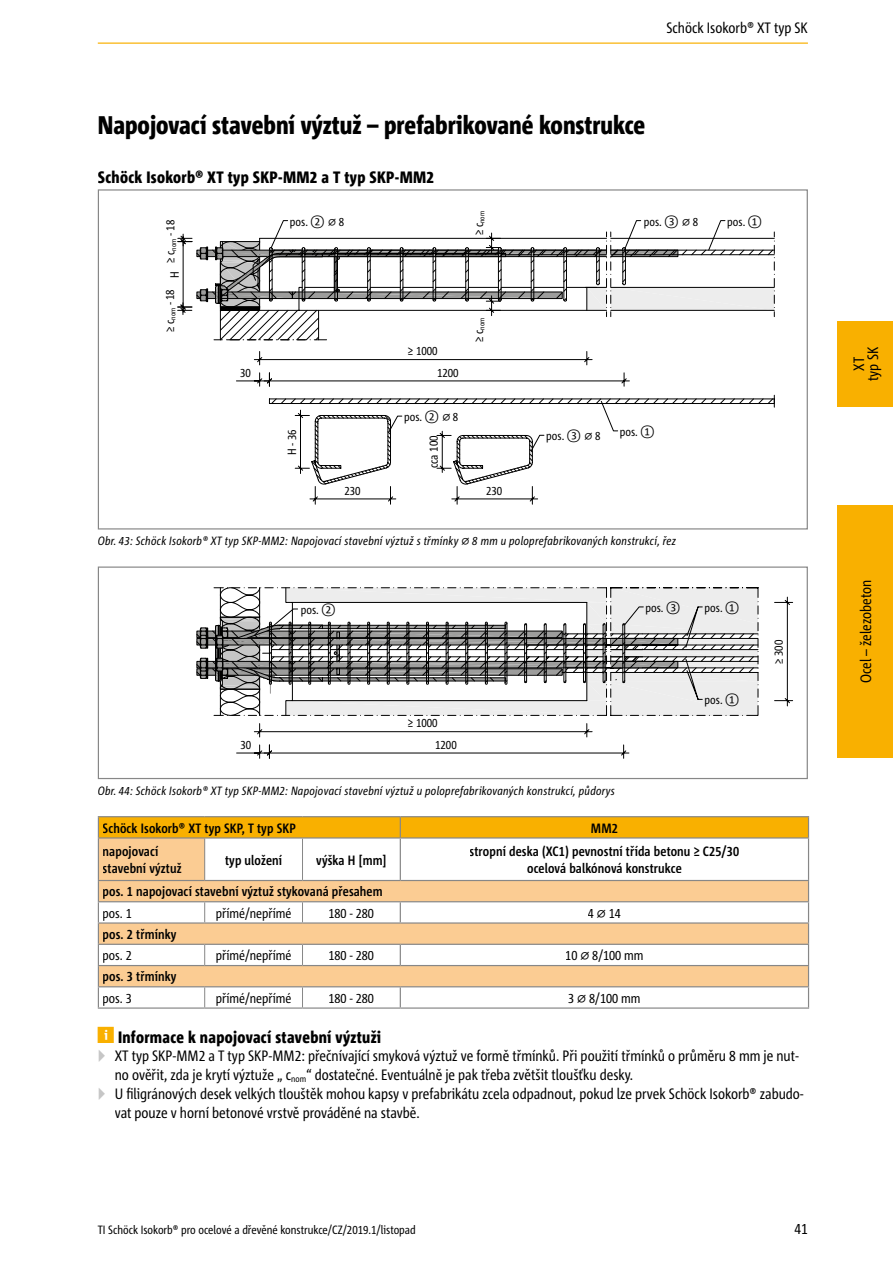
<style>
.page{position:relative;width:893px;height:1263px;background:#fff}
.page>*{position:absolute;margin:0;border:0;box-sizing:border-box;transform-origin:0 0}
.t1{font:800 condensed 25.5px "Corpid Schoeck";color:#000}
.t2{font:800 condensed 16.5px "Corpid Schoeck";letter-spacing:.02em;color:#000}
.t3{font:condensed 15px/19.5px "Corpid Schoeck";color:#000}
.t4{font:700 condensed 13.5px/16.5px "Corpid Schoeck";letter-spacing:.01em;color:#000}
.t5{font:condensed 13.5px "Corpid Schoeck";color:#000}
.t6{font:italic condensed 12px "Corpid Schoeck";letter-spacing:.02em;color:#000}
.t7{font:12px "Corpid Cd Schoeck";color:#000}
.t8{font:condensed 12px "Corpid Schoeck";color:#000}
.t9{font:7.2px "Corpid Cd Schoeck";color:#000}
.s1{color:#c6c6c6}
</style>
<div class="page">
<div style="left:838px;top:505px;width:55px;height:253px;background:#f9b000"></div>
<div style="left:838px;top:321px;width:55px;height:85px;background:#f9b000"></div>
<hr style="left:98px;top:43px;width:710px;height:1px;background:#f9b000">
<svg style="left:177px;top:220px;width:598px;height:285px"></svg>
<hr style="left:318px;top:310px;width:1px;height:30px;background:#000">
<svg style="left:254px;top:723px;width:339px;height:14px"></svg>
<svg style="left:774px;top:597px;width:19px;height:109px"></svg>
<svg style="left:236px;top:744px;width:393px;height:15px"></svg>
<svg style="left:196px;top:587px;width:563px;height:129px"></svg>
<div style="left:98px;top:566px;width:710px;height:213px;border:1px solid #878787"></div>
<div style="left:98px;top:838px;width:107px;height:42px;background:#fbcc93"></div>
<svg style="left:99px;top:881px;width:709px;height:105px;fill:#fbcc93"></svg>
<hr style="left:98px;top:816px;width:107px;height:1px;background:#878787">
<hr style="left:205px;top:816px;width:97px;height:1px;background:#878787">
<hr style="left:302px;top:816px;width:98px;height:1px;background:#878787">
<hr style="left:400px;top:816px;width:409px;height:1px;background:#878787">
<div style="left:98px;top:817px;width:711px;height:20px;background:#f9b000"></div>
<hr style="left:98px;top:837px;width:107px;height:1px;background:#878787">
<hr style="left:98px;top:838px;width:1px;height:42px;background:#878787">
<hr style="left:205px;top:837px;width:97px;height:1px;background:#878787">
<hr style="left:302px;top:837px;width:98px;height:1px;background:#878787">
<hr style="left:400px;top:837px;width:409px;height:1px;background:#878787">
<hr style="left:400px;top:838px;width:1px;height:42px;background:#878787">
<hr style="left:808px;top:838px;width:1px;height:42px;background:#878787">
<hr style="left:98px;top:880px;width:107px;height:1px;background:#878787">
<hr style="left:205px;top:880px;width:97px;height:1px;background:#878787">
<hr style="left:302px;top:880px;width:98px;height:1px;background:#878787">
<hr style="left:400px;top:880px;width:409px;height:1px;background:#878787">
<hr style="left:98px;top:901px;width:107px;height:1px;background:#878787">
<hr style="left:205px;top:901px;width:97px;height:1px;background:#878787">
<hr style="left:302px;top:901px;width:98px;height:1px;background:#878787">
<hr style="left:400px;top:901px;width:409px;height:1px;background:#878787">
<svg style="left:400px;top:902px;width:1px;height:20px"></svg>
<hr style="left:98px;top:922px;width:107px;height:2px;background:#878787">
<hr style="left:205px;top:922px;width:97px;height:2px;background:#878787">
<hr style="left:302px;top:922px;width:98px;height:2px;background:#878787">
<hr style="left:400px;top:922px;width:409px;height:2px;background:#878787">
<hr style="left:98px;top:944px;width:107px;height:1px;background:#878787">
<hr style="left:205px;top:944px;width:97px;height:1px;background:#878787">
<hr style="left:302px;top:944px;width:98px;height:1px;background:#878787">
<hr style="left:400px;top:944px;width:409px;height:1px;background:#878787">
<svg style="left:400px;top:945px;width:1px;height:20px"></svg>
<hr style="left:98px;top:965px;width:107px;height:1px;background:#878787">
<hr style="left:205px;top:965px;width:97px;height:1px;background:#878787">
<hr style="left:302px;top:965px;width:98px;height:1px;background:#878787">
<hr style="left:400px;top:965px;width:409px;height:1px;background:#878787">
<hr style="left:98px;top:986px;width:107px;height:1px;background:#878787">
<svg style="left:98px;top:881px;width:1px;height:126px"></svg>
<hr style="left:205px;top:986px;width:97px;height:1px;background:#878787">
<hr style="left:302px;top:986px;width:98px;height:1px;background:#878787">
<hr style="left:400px;top:986px;width:409px;height:1px;background:#878787">
<svg style="left:400px;top:987px;width:1px;height:20px"></svg>
<svg style="left:808px;top:881px;width:1px;height:126px"></svg>
<hr style="left:204px;top:838px;width:1px;height:42px;background:#878787">
<hr style="left:302px;top:838px;width:1px;height:42px;background:#878787">
<svg style="left:204px;top:902px;width:1px;height:20px"></svg>
<svg style="left:302px;top:902px;width:1px;height:20px"></svg>
<svg style="left:204px;top:945px;width:1px;height:20px"></svg>
<svg style="left:302px;top:945px;width:1px;height:20px"></svg>
<svg style="left:204px;top:987px;width:1px;height:20px"></svg>
<svg style="left:302px;top:987px;width:1px;height:20px"></svg>
<hr style="left:98px;top:1007px;width:107px;height:2px;background:#878787">
<hr style="left:205px;top:1007px;width:97px;height:2px;background:#878787">
<hr style="left:302px;top:1007px;width:98px;height:2px;background:#878787">
<hr style="left:400px;top:1007px;width:409px;height:2px;background:#878787">
<div style="left:103px;top:822px;width:193px;height:13px;background:#f9b000"></div>
<div style="left:592px;top:823px;width:25px;height:10px;background:#f9b000"></div>
<div style="left:103px;top:886px;width:279px;height:13px;background:#fbcc93"></div>
<div style="left:103px;top:928px;width:73px;height:14px;background:#fbcc93"></div>
<div style="left:103px;top:971px;width:73px;height:13px;background:#fbcc93"></div>
<p class="t3" style="left:666px;top:18px;width:143px">Schöck Isokorb® XT typ SK</p>
<h1 class="t1" style="left:98px;top:109px;width:549px">Napojovací stavební výztuž – prefabrikované konstrukce</h1>
<p class="t2" style="left:98px;top:167px;width:338px">Schöck Isokorb® XT typ SKP-MM2 a T typ SKP-MM2</p>
<p class="t7" style="left:163px;top:263px;width:45px;rotate:-90deg">≥ c<sub>nom</sub> - 18</p>
<p class="t7" style="left:167px;top:278px;width:8px;rotate:-90deg">H</p>
<p class="t7" style="left:162px;top:332px;width:45px;rotate:-90deg">≥ c<sub>nom</sub> - 18</p>
<p class="t7" style="left:290px;top:214px;width:56px">pos. ② ⌀ 8</p>
<p class="t9" style="left:477px;top:235px;width:26px;rotate:-90deg"><sup>≥</sup> <sup>c</sup>nom</p>
<p class="t7" style="left:644px;top:214px;width:56px">pos. ③ ⌀ 8</p>
<p class="t7" style="left:408px;top:343px;width:31px">≥ 1000</p>
<p class="t7" style="left:240px;top:365px;width:12px">30</p>
<p class="t7" style="left:437px;top:365px;width:23px">1200</p>
<p class="t7" style="left:404px;top:409px;width:56px">pos. ② ⌀ 8</p>
<p class="t9" style="left:477px;top:342px;width:26px;rotate:-90deg"><sup>≥</sup> <sup>c</sup>nom</p>
<p class="t7" style="left:284px;top:455px;width:27px;rotate:-90deg">H - 36</p>
<p class="t7" style="left:426px;top:468px;width:34px;rotate:-90deg">cca 100</p>
<p class="t7" style="left:546px;top:428px;width:56px">pos. ③ ⌀ 8</p>
<p class="t7" style="left:344px;top:483px;width:18px">230</p>
<p class="t7" style="left:486px;top:483px;width:18px">230</p>
<p class="t7" style="left:620px;top:424px;width:37px">pos. ①</p>
<p class="t6" style="left:98px;top:533px;width:580px">Obr. 43: Schöck Isokorb® XT typ SKP-MM2: Napojovací stavební výztuž s třmínky ⌀ 8 mm u poloprefabrikovaných konstrukcí, řez</p>
<p class="t7" style="left:727px;top:214px;width:37px">pos. ①</p>
<p class="t7" style="left:301px;top:602px;width:37px">pos. ②</p>
<p class="t7" style="left:705px;top:600px;width:37px">pos. ①</p>
<p class="t7" style="left:646px;top:600px;width:37px">pos. ③</p>
<p class="t7" style="left:408px;top:716px;width:31px">≥ 1000</p>
<p class="t7" style="left:240px;top:737px;width:12px">30</p>
<p class="t7" style="left:435px;top:737px;width:23px">1200</p>
<p class="t7" style="left:705px;top:693px;width:37px">pos. ①</p>
<p class="t6" style="left:98px;top:783px;width:518px">Obr. 44: Schöck Isokorb® XT typ SKP-MM2: Napojovací stavební výztuž u poloprefabrikovaných konstrukcí, půdorys</p>
<p class="t4" style="left:103px;top:819px;width:195px">Schöck Isokorb® XT typ SKP, T typ SKP</p>
<p class="t4" style="left:591px;top:819px;width:28px">MM2</p>
<p class="t4" style="left:103px;top:843px;width:80px">napojovací stavební výztuž</p>
<p class="t4" style="left:225px;top:851px;width:59px">typ uložení</p>
<p class="t4" style="left:316px;top:851px;width:72px">výška H [mm]</p>
<p class="t4" style="left:470px;top:843px;width:271px;text-align:center">stropní deska (XC1) pevnostní třída betonu ≥ C25/30 ocelová balkónová konstrukce</p>
<p class="t4" style="left:103px;top:883px;width:282px">pos. 1 napojovací stavební výztuž stykovaná přesahem</p>
<p class="t5" style="left:103px;top:904px;width:31px">pos. 1</p>
<p class="t5" style="left:216px;top:904px;width:77px">přímé/nepřímé</p>
<p class="t5" style="left:328px;top:904px;width:47px">180 - 280</p>
<p class="t5" style="left:588px;top:904px;width:35px">4 ⌀ 14</p>
<p class="t4" style="left:103px;top:926px;width:75px">pos. 2 třmínky</p>
<p class="t5" style="left:103px;top:947px;width:31px">pos. 2</p>
<p class="t5" style="left:216px;top:947px;width:77px">přímé/nepřímé</p>
<p class="t5" style="left:328px;top:947px;width:47px">180 - 280</p>
<p class="t5" style="left:565px;top:947px;width:80px">10 ⌀ 8/100 mm</p>
<p class="t4" style="left:103px;top:968px;width:75px">pos. 3 třmínky</p>
<p class="t5" style="left:103px;top:989px;width:31px">pos. 3</p>
<p class="t5" style="left:216px;top:989px;width:77px">přímé/nepřímé</p>
<p class="t5" style="left:328px;top:989px;width:47px">180 - 280</p>
<p class="t5" style="left:568px;top:989px;width:74px">3 ⌀ 8/100 mm</p>
<p class="t7" style="left:771px;top:664px;width:26px;rotate:-90deg">≥ 300</p>
<p class="t2" style="left:118px;top:1027px;width:265px">Informace k napojovací stavební výztuži</p>
<p class="t3" style="left:115px;top:1046px;width:685px;text-indent:-17px"><span class="s1">▶</span> XT typ SKP-MM2 a T typ SKP-MM2: přečnívající smyková výztuž ve formě třmínků. Při použití třmínků o průměru 8 mm je nut&shy;no ověřit, zda je krytí výztuže „ c<sub>nom</sub>“ dostatečné. Eventuálně je pak třeba zvětšit tloušťku desky.</p>
<p class="t3" style="left:115px;top:1083px;width:690px;text-indent:-17px"><span class="s1">▶</span> U ligránových desek velkých tlouštěk mohou kapsy v prefabrikátu zcela odpadnout, pokud lze prvek Schöck Isokorb® zabudo&shy;vat pouze v horní betonové vrstvě prováděné na stavbě.</p>
<p class="t8" style="left:98px;top:1222px;width:319px">TI Schöck Isokorb® pro ocelové a dřevěné konstrukce/CZ/2019.1/listopad</p>
<p class="t3" style="left:794px;top:1219px;width:15px">41</p>
<p class="t3" style="left:852px;top:381px;width:36px;line-height:14.1px;text-align:center;rotate:-90deg">XT typ SK</p>
<p class="t3" style="left:856px;top:683px;width:105px;rotate:-90deg">Ocel – železobeton</p>
</div>
